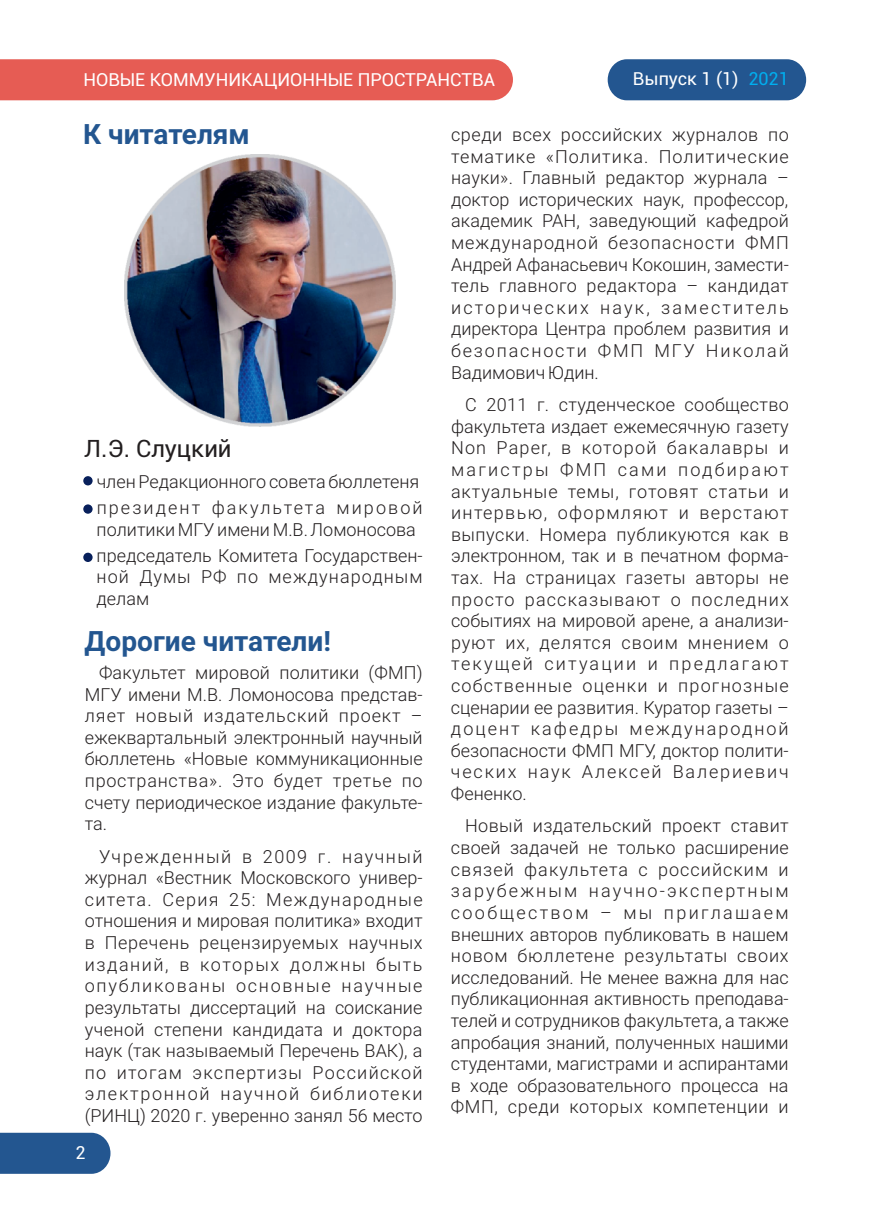
<style>
.page{position:relative;width:874px;height:1225px;background:#fff}
.page>*{position:absolute;margin:0;border:0;box-sizing:border-box;transform-origin:0 0}
.t1{font:700 28px "Roboto";color:#235690}
.t2{font:24px "Roboto";color:#231f20}
.t3{font:300 18px/21.6px "Roboto";color:#231f20;text-align:justify}
.t4{font:18px "Roboto";color:#fff}
.t5{font:300 18px/21.6px "Roboto";letter-spacing:.06em;color:#231f20}
.s1{color:#00aeef}
</style>
<div class="page">
<div style="left:0;top:1132px;width:110px;height:41px;background:#235690"></div>
<div style="left:0;top:59px;width:512px;height:41px;background:#e65c54"></div>
<img style="left:124px;top:155px;width:271px;height:271px">
<div style="left:607px;top:59px;width:198px;height:41px;background:#235690;border-radius:20px"></div>
<div style="left:83px;top:476px;width:10px;height:9px;background:#08205b;border-radius:50%"></div>
<svg style="left:83px;top:504px;width:10px;height:10px"></svg>
<div style="left:83px;top:553px;width:10px;height:9px;background:#08205b;border-radius:50%"></div>
<p class="t4" style="left:83px;top:72px;width:413px">НОВЫЕ КОММУНИКАЦИОННЫЕ ПРОСТРАНСТВА</p>
<p class="t4" style="left:632px;top:72px;width:157px">Выпуск 1 (1) <span class="s1">2021</span></p>
<h1 class="t1" style="left:83px;top:123px;width:168px">К читателям</h1>
<h2 class="t2" style="left:84px;top:439px;width:149px">Л.Э. Слуцкий</h2>
<p class="t3" style="left:97px;top:471px;width:327px;line-height:26px">член Редакционного совета бюллетеня президент факультета мировой</p>
<p class="t3" style="left:97px;top:518px;width:327px;line-height:26px">политики МГУ имени М.В. Ломоносова председатель Комитета Государствен-</p>
<p class="t5" style="left:97px;top:568px;width:327px">ной Думы РФ по международным делам</p>
<h1 class="t1" style="left:84px;top:630px;width:248px">Дорогие читатели!</h1>
<p class="t3" style="left:85px;top:663px;width:339px;text-indent:14px">Факультет мировой политики (ФМП)<br>МГУ имени М.В. Ломоносова представ&shy;ляет новый издательский проект – ежеквартальный электронный научный бюллетень «Новые коммуникационные пространства». Это будет третье по счету периодическое издание факульте&shy;та.</p>
<p class="t3" style="left:85px;top:847px;width:339px;text-indent:14px">Учрежденный в 2009 г. научный журнал «Вестник Московского универ&shy;ситета. Серия 25: Международные отношения и мировая политика» входит в Перечень рецензируемых научных изданий, в которых должны быть опубликованы основные научные результаты диссертаций на соискание ученой степени кандидата и доктора наук (так называемый Перечень ВАК), а по итогам экспертизы Российской электронной научной библиотеки (РИНЦ) 2020 г. уверенно занял 56 место</p>
<p class="t4" style="left:76px;top:1145px;width:12px">2</p>
<p class="t3" style="left:451px;top:126px;width:339px">среди всех российских журналов по тематике «Политика. Политические науки». Главный редактор журнала – доктор исторических наук, профессор, академик РАН, заведующий кафедрой международной безопасности ФМП Андрей Афанасьевич Кокошин, замести&shy;тель главного редактора – кандидат исторических наук, заместитель директора Центра проблем развития и безопасности ФМП МГУ Николай Вадимович Юдин.</p>
<p class="t3" style="left:451px;top:396px;width:339px;text-indent:14px">С 2011 г. студенческое сообщество факультета издает ежемесячную газету Non Paper, в которой бакалавры и магистры ФМП сами подбирают актуальные темы, готовят статьи и интервью, оформляют и верстают выпуски. Номера публикуются как в электронном, так и в печатном форма&shy;тах. На страницах газеты авторы не просто рассказывают о последних событиях на мировой арене, а анализи&shy;руют их, делятся своим мнением о текущей ситуации и предлагают собственные оценки и прогнозные сценарии ее развития. Куратор газеты – доцент кафедры международной безопасности ФМП МГУ, доктор полити&shy;ческих наук Алексей Валериевич Фененко.</p>
<p class="t3" style="left:450px;top:817px;width:339px;text-indent:14px">Новый издательский проект ставит своей задачей не только расширение связей факультета с российским и зарубежным научно-экспертным сообществом – мы приглашаем внешних авторов публиковать в нашем новом бюллетене результаты своих исследований. Не менее важна для нас публикационная активность преподава&shy;телей и сотрудников факультета, а также апробация знаний, полученных нашими студентами, магистрами и аспирантами в ходе образовательного процесса на ФМП, среди которых компетенции и</p>
</div>
